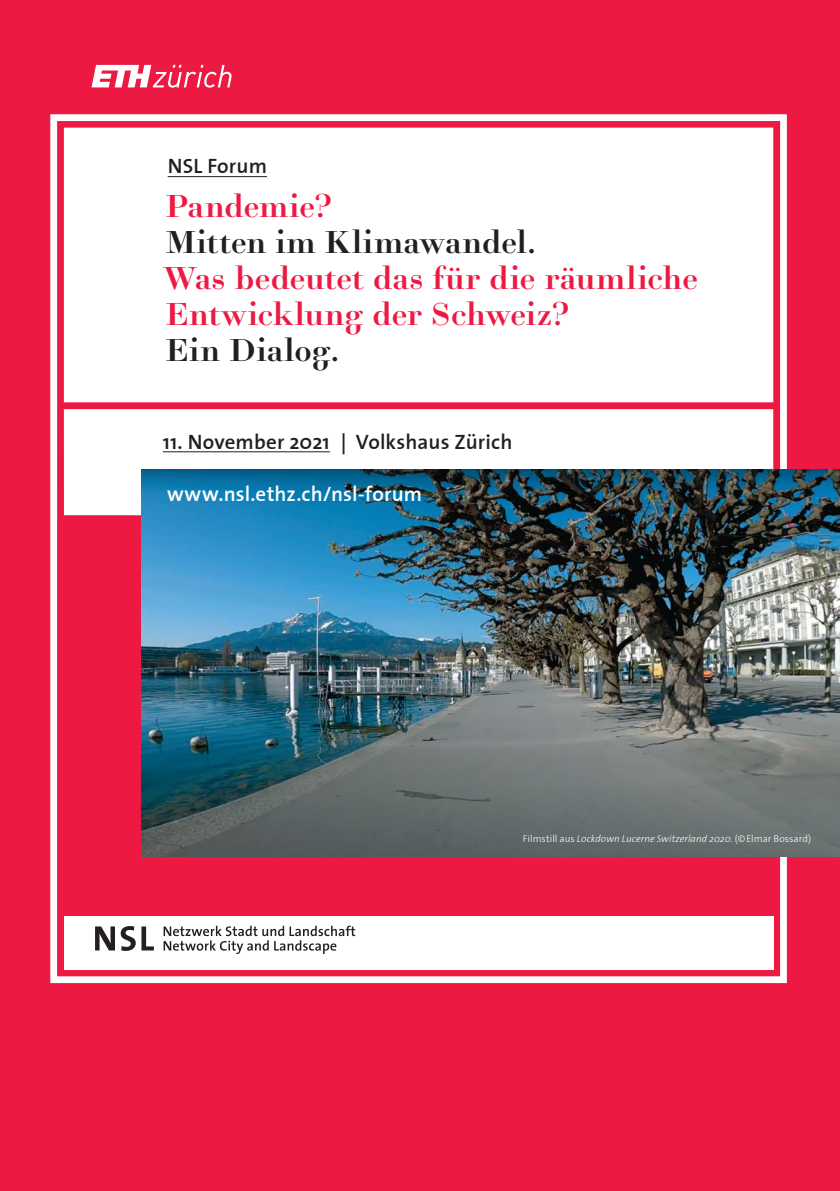
<style>
.page{position:relative;width:840px;height:1191px;background:#fff}
.page>*{position:absolute;margin:0;border:0;box-sizing:border-box;transform-origin:0 0}
.t1{font:700 32px/36px "Didot Elder";color:#ed1943}
.t2{font:700 32px "Didot Elder";letter-spacing:.01em;color:#231f20}
.t3{font:600 21px "ETH";letter-spacing:.005em;color:#231f20}
.t4{font:600 21px "ETH";letter-spacing:.005em;color:#fff}
.t5{font:italic 300 10px "ETH";letter-spacing:.005em;color:#fff}
.s1{font-style:normal}
</style>
<div class="page">
<div style="left:0;top:0;width:839px;height:1191px;background:#ed1943"></div>
<div style="left:50px;top:114px;width:736px;height:869px;border:7px solid #fff"></div>
<div style="left:64px;top:128px;width:708px;height:274px;background:#fff"></div>
<div style="left:64px;top:409px;width:708px;height:106px;background:#fff"></div>
<hr style="left:163px;top:451px;width:167px;height:1px;background:#231f20">
<svg style="left:91px;top:64px;width:141px;height:24px"></svg>
<hr style="left:167px;top:176px;width:100px;height:1px;background:#231f20">
<div style="left:64px;top:916px;width:708px;height:53px;background:#fff"></div>
<svg style="left:163px;top:925px;width:192px;height:29px"></svg>
<svg style="left:95px;top:926px;width:20px;height:24px"></svg>
<svg style="left:121px;top:926px;width:33px;height:25px"></svg>
<img style="left:142px;top:469px;width:697px;height:387px">
<p class="t3" style="left:167px;top:149px;width:101px">NSL Forum</p>
<p class="t1" style="left:166px;top:189px;width:167px">Pandemie?</p>
<p class="t2" style="left:166px;top:224px;width:371px">Mitten im Klimawandel.</p>
<p class="t1" style="left:163px;top:261px;width:535px">Was bedeutet das für die räumliche<br>Entwicklung der Schweiz?</p>
<p class="t2" style="left:166px;top:332px;width:175px">Ein Dialog.</p>
<p class="t3" style="left:163px;top:424px;width:351px">11. November 2021 | Volkshaus Zürich</p>
<p class="t4" style="left:167px;top:476px;width:256px">www.nsl.ethz.ch/nsl-forum</p>
<p class="t5" style="left:522px;top:830px;width:289px"><span class="s1">Filmstill aus</span> Lockdown Lucerne Switzerland 2020<span class="s1">. (©Elmar Bossard)</span></p>
</div>
